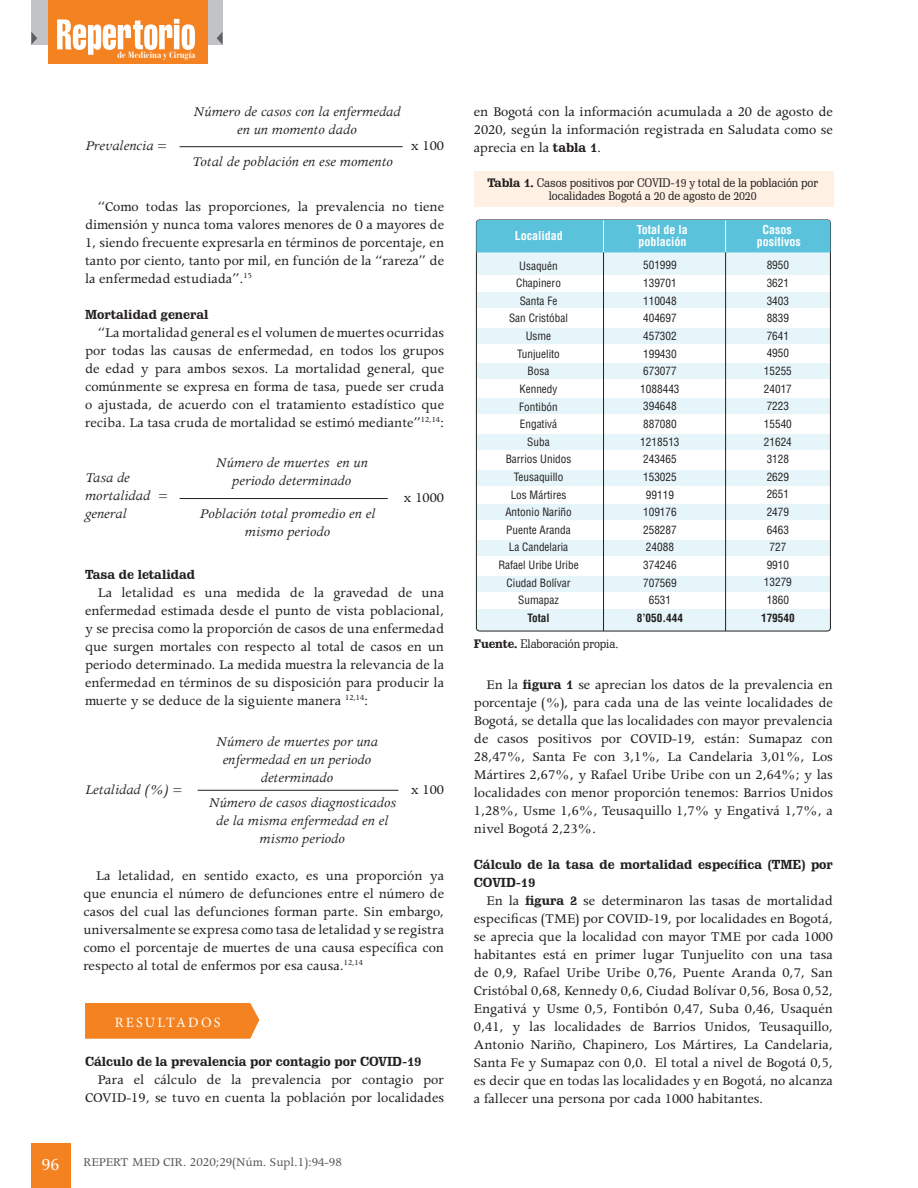
<style>
.page{position:relative;width:918px;height:1188px;background:#fff}
.page>*{position:absolute;margin:0;border:0;box-sizing:border-box;transform-origin:0 0}
.t1{font:19.05px "Apollo MT Std";color:#fff}
.Estilo_de_párrafo_1{font:15px/18px "Apollo MT Std";color:#231f20;text-align:justify}
.Estilo_de_párrafo_1-2{font:italic 15px/18px "Apollo MT Std";color:#231f20;text-align:center}
.t2{font:14.25px "Minion Pro";letter-spacing:.15em;color:#fff}
.t3{font:13.5px "Apollo MT Std";color:#57585a}
.Estilo_de_párrafo_1-3{font:700 12.75px/18px "Schadow BT";color:#231f20}
.t4{font:12px/13.5px "Schadow BT";letter-spacing:-.01em;color:#231f20;text-align:center}
.t5{font:700 condensed 12px/12.8px "Helvetica LT Std";color:#fff}
.t6{font:condensed 11.25px/17.5px "Helvetica LT Std";color:#231f20;text-align:center}
.t7{font:700 condensed 9px "Bauer Bodoni Std";color:#fff}
.s1{font-style:normal}
.s2{font-family:"Schadow BT";font-weight:700;font-size:12.75px}
.s3{font-weight:700}
</style>
<div class="page">
<div style="left:31px;top:1143px;width:39px;height:45px;background:#f58220"></div>
<div style="left:31px;top:0;width:192px;height:45px;background:#c2c3c6"></div>
<div style="left:48px;top:0;width:159px;height:64px;background:#f58220"></div>
<svg style="left:57px;top:19px;width:138px;height:36px"></svg>
<svg style="left:31px;top:32px;width:6px;height:13px"></svg>
<svg style="left:217px;top:32px;width:6px;height:13px"></svg>
<hr style="left:180px;top:146px;width:223px;height:1px;background:#231f20">
<hr style="left:198px;top:790px;width:200px;height:1px;background:#231f20">
<hr style="left:180px;top:498px;width:208px;height:1px;background:#231f20">
<div style="left:85px;top:1003px;width:174px;height:36px;background:#f58220"></div>
<div style="left:476px;top:250px;width:354px;height:25px;background:#e6f5f9"></div>
<div style="left:476px;top:293px;width:354px;height:15px;background:#e6f5f9"></div>
<div style="left:476px;top:329px;width:354px;height:15px;background:#e6f5f9"></div>
<div style="left:476px;top:363px;width:354px;height:16px;background:#e6f5f9"></div>
<div style="left:476px;top:398px;width:354px;height:16px;background:#e6f5f9"></div>
<div style="left:476px;top:434px;width:354px;height:16px;background:#e6f5f9"></div>
<div style="left:476px;top:470px;width:354px;height:15px;background:#e6f5f9"></div>
<div style="left:476px;top:505px;width:354px;height:15px;background:#e6f5f9"></div>
<div style="left:476px;top:540px;width:354px;height:16px;background:#e6f5f9"></div>
<div style="left:476px;top:576px;width:354px;height:15px;background:#e6f5f9"></div>
<div style="left:476px;top:609px;width:354px;height:22px;background:#e6f5f9"></div>
<hr style="left:725px;top:252px;width:1px;height:379px;background:#231f20">
<hr style="left:603px;top:252px;width:1px;height:379px;background:#231f20">
<div style="left:476px;top:220px;width:354px;height:32px;background:#5ac2db"></div>
<hr style="left:725px;top:221px;width:1px;height:31px;background:#fff">
<hr style="left:603px;top:221px;width:1px;height:31px;background:#fff">
<div style="left:475px;top:171px;width:359px;height:36px;background:#fef0e2"></div>
<p class="t1" style="left:42px;top:1154px;width:20px">96</p>
<p class="t7" style="left:117px;top:50px;width:80px">de Medicina y Cirugía</p>
<p class="Estilo_de_párrafo_1-2" style="left:85px;top:138px;width:84px">Prevalencia <span class="s1">=</span></p>
<p class="Estilo_de_párrafo_1-2" style="left:193px;top:104px;width:209px">Número de casos con la enfermedad en un momento dado</p>
<p class="Estilo_de_párrafo_1-2" style="left:192px;top:154px;width:203px">Total de población en ese momento</p>
<p class="Estilo_de_párrafo_1" style="left:411px;top:138px;width:35px">x 100</p>
<p class="Estilo_de_párrafo_1" style="left:85px;top:198px;width:361px;text-indent:13px">“Como todas las proporciones, la prevalencia no tiene dimensión y nunca toma valores menores de 0 a mayores de 1, siendo frecuente expresarla en términos de porcentaje, en tanto por ciento, tanto por mil, en función de la “rareza” de la enfermedad estudiada”.<sup>15</sup></p>
<p class="Estilo_de_párrafo_1-3" style="left:85px;top:305px;width:125px">Mortalidad general</p>
<p class="Estilo_de_párrafo_1" style="left:85px;top:324px;width:361px;text-indent:13px">“La mortalidad general es el volumen de muertes ocurridas por todas las causas de enfermedad, en todos los grupos de edad y para ambos sexos. La mortalidad general, que comúnmente se expresa en forma de tasa, puede ser cruda o ajustada, de acuerdo con el tratamiento estadístico que reciba. La tasa cruda de mortalidad se estimó mediante”<sup>12,14</sup>:</p>
<p class="Estilo_de_párrafo_1-2" style="left:85px;top:470px;width:67px;text-align:left">Tasa de mortalidad general</p>
<p class="Estilo_de_párrafo_1" style="left:158px;top:487px;width:12px">=</p>
<p class="Estilo_de_párrafo_1-2" style="left:216px;top:455px;width:154px">Número de muertes en un periodo determinado</p>
<p class="Estilo_de_párrafo_1-2" style="left:199px;top:506px;width:178px">Población total promedio en el mismo periodo</p>
<p class="Estilo_de_párrafo_1" style="left:403px;top:489px;width:42px">x 1000</p>
<p class="Estilo_de_párrafo_1-3" style="left:85px;top:565px;width:112px">Tasa de letalidad</p>
<p class="Estilo_de_párrafo_1" style="left:85px;top:584px;width:361px;text-indent:13px">La letalidad es una medida de la gravedad de una enfermedad estimada desde el punto de vista poblacional, y se precisa como la proporción de casos de una enfermedad que surgen mortales con respecto al total de casos en un periodo determinado. La medida muestra la relevancia de la enfermedad en términos de su disposición para producir la muerte y se deduce de la siguiente manera <sup>12,14</sup>:</p>
<p class="Estilo_de_párrafo_1-2" style="left:85px;top:781px;width:99px">Letalidad (%) <span class="s1">=</span></p>
<p class="Estilo_de_párrafo_1-2" style="left:216px;top:734px;width:164px">Número de muertes por una enfermedad en un periodo determinado</p>
<p class="Estilo_de_párrafo_1-2" style="left:208px;top:795px;width:189px">Número de casos diagnosticados de la misma enfermedad en el mismo periodo</p>
<p class="Estilo_de_párrafo_1" style="left:411px;top:781px;width:35px">x 100</p>
<p class="Estilo_de_párrafo_1" style="left:83px;top:868px;width:362px;text-indent:13px">La letalidad, en sentido exacto, es una proporción ya que enuncia el número de defunciones entre el número de casos del cual las defunciones forman parte. Sin embargo, universalmente se expresa como tasa de letalidad y se registra como el porcentaje de muertes de una causa específica con respecto al total de enfermos por esa causa.<sup>12,14</sup></p>
<p class="t2" style="left:115px;top:1013px;width:107px">RESULTADOS</p>
<p class="Estilo_de_párrafo_1-3" style="left:85px;top:1052px;width:338px">Cálculo de la prevalencia por contagio por COVID-19</p>
<p class="Estilo_de_párrafo_1" style="left:85px;top:1071px;width:361px;text-align:right">Para el cálculo de la prevalencia por contagio por<br>COVID-19, se tuvo en cuenta la población por localidades</p>
<p class="t3" style="left:83px;top:1155px;width:260px">REPERT MED CIR. 2020;29(Núm. Supl.1):94-98</p>
<p class="Estilo_de_párrafo_1" style="left:474px;top:104px;width:361px">en Bogotá con la información acumulada a 20 de agosto de 2020, según la información registrada en Saludata como se aprecia en la <span class="s2">tabla 1</span>.</p>
<p class="t4" style="left:487px;top:176px;width:332px"><span class="s3">Tabla 1.</span> Casos positivos por COVID-19 y total de la población por localidades Bogotá a 20 de agosto de 2020</p>
<p class="t5" style="left:515px;top:229px;width:50px">Localidad</p>
<p class="t5" style="left:637px;top:223px;width:53px">Total de la población</p>
<p class="t5" style="left:757px;top:223px;width:46px;text-align:center">Casos positivos</p>
<p class="t6" style="left:498px;top:257px;width:82px">Usaquén<br>Chapinero<br>Santa Fe<br>San Cristóbal<br>Usme<br>Tunjuelito<br>Bosa<br>Kennedy<br>Fontibón<br>Engativá<br>Suba<br>Barrios Unidos<br>Teusaquillo<br>Los Mártires<br>Antonio Nariño<br>Puente Aranda<br>La Candelaria<br>Rafael Uribe Uribe<br>Ciudad Bolívar<br>Sumapaz<br><span class="s3">Total</span></p>
<p class="t6" style="left:637px;top:257px;width:48px">501999<br>139701<br>110048<br>404697<br>457302<br>199430<br>673077<br>1088443<br>394648<br>887080<br>1218513<br>243465<br>153025<br>99119<br>109176<br>258287<br>24088<br>374246<br>707569<br>6531<br><span class="s3">8’050.444</span></p>
<p class="t6" style="left:761px;top:256px;width:35px">8950<br>3621<br>3403<br>8839<br>7641<br>4950<br>15255<br>24017<br>7223<br>15540<br>21624<br>3128<br>2629<br>2651<br>2479<br>6463<br>727<br>9910<br>13279<br>1860<br><span class="s3">179540</span></p>
<p class="t4" style="left:474px;top:637px;width:146px"><span class="s3">Fuente.</span> Elaboración propia.</p>
<p class="Estilo_de_párrafo_1" style="left:474px;top:676px;width:361px;text-indent:13px">En la <span class="s2">figura 1</span> se aprecian los datos de la prevalencia en porcentaje (%), para cada una de las veinte localidades de Bogotá, se detalla que las localidades con mayor prevalencia de casos positivos por COVID-19, están: Sumapaz con 28,47%, Santa Fe con 3,1%, La Candelaria 3,01%, Los Mártires 2,67%, y Rafael Uribe Uribe con un 2,64%; y las localidades con menor proporción tenemos: Barrios Unidos 1,28%, Usme 1,6%, Teusaquillo 1,7% y Engativá 1,7%, a nivel Bogotá 2,23%.</p>
<p class="Estilo_de_párrafo_1-3" style="left:474px;top:855px;width:361px">Cálculo de la tasa de mortalidad específica (TME) por<br>COVID-19</p>
<p class="Estilo_de_párrafo_1" style="left:474px;top:892px;width:361px;text-indent:13px">En la <span class="s2">figura 2</span> se determinaron las tasas de mortalidad especificas (TME) por COVID-19, por localidades en Bogotá, se aprecia que la localidad con mayor TME por cada 1000 habitantes está en primer lugar Tunjuelito con una tasa de 0,9, Rafael Uribe Uribe 0,76, Puente Aranda 0,7, San Cristóbal 0,68, Kennedy 0,6, Ciudad Bolívar 0,56, Bosa 0,52, Engativá y Usme 0,5, Fontibón 0,47, Suba 0,46, Usaquén 0,41, y las localidades de Barrios Unidos, Teusaquillo, Antonio Nariño, Chapinero, Los Mártires, La Candelaria, Santa Fe y Sumapaz con 0,0. El total a nivel de Bogotá 0,5, es decir que en todas las localidades y en Bogotá, no alcanza a fallecer una persona por cada 1000 habitantes.</p>
</div>
